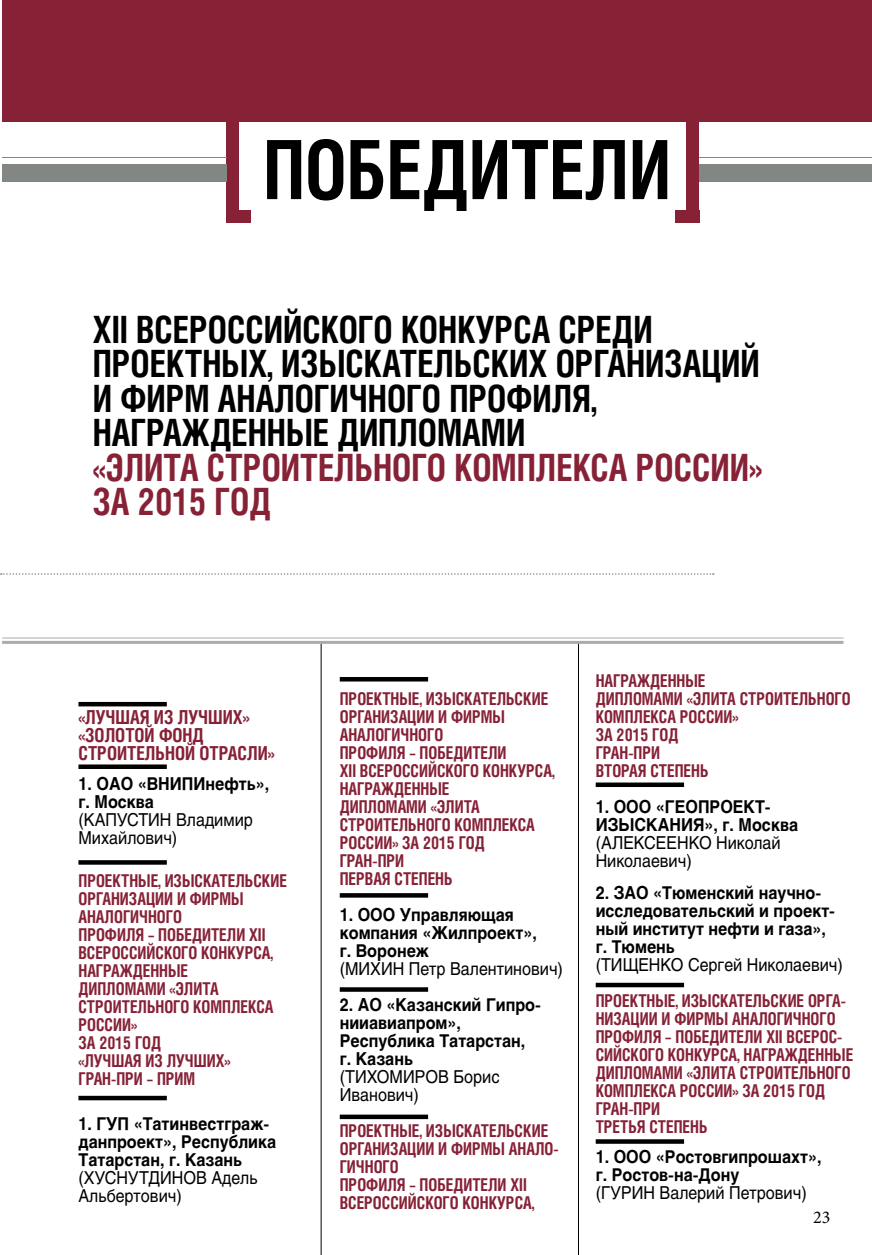
<style>
.page{position:relative;width:872px;height:1255px;background:#fff}
.page>*{position:absolute;margin:0;border:0;box-sizing:border-box;transform-origin:0 0}
.t1{font:700 81.75px "Helios Cond";color:#000;scale:.92 1}
.t2{font:700 37.65px/34.5px "Helios Cond";color:#000;scale:.92 1}
.t3{font:700 37.65px/34.5px "Helios Cond";color:#862136;scale:.92 1}
.t4{font:700 19.2px/18px "Helios Cond";color:#862136;scale:.93 1}
.t5{font:18px "Minion Pro";color:#000}
.t6{font:700 17.7px/18px "Helios Cond";color:#862136;scale:.91 1}
.t7{font:700 17.7px/18px "Helios C";color:#000;scale:.91 1}
.t8{font:17.7px/18px "Helios C";color:#000;scale:.91 1}
</style>
<div class="page">
<hr style="left:321px;top:643px;width:1px;height:611px;background:#000">
<hr style="left:578px;top:642px;width:1px;height:612px;background:#000">
<svg style="left:78px;top:860px;width:89px;height:4px"></svg>
<div style="left:78px;top:1095px;width:89px;height:5px;background:#000"></div>
<div style="left:2px;top:0;width:870px;height:121px;background:#862136"></div>
<div style="left:226px;top:90px;width:13px;height:126px;background:#862136"></div>
<div style="left:686px;top:90px;width:13px;height:126px;background:#862136"></div>
<div style="left:226px;top:210px;width:25px;height:13px;background:#862136"></div>
<div style="left:675px;top:210px;width:24px;height:13px;background:#862136"></div>
<div style="left:2px;top:164px;width:224px;height:18px;background:#838784"></div>
<div style="left:699px;top:164px;width:173px;height:18px;background:#838784"></div>
<hr style="left:2px;top:157px;width:224px;height:1px;background:#838784">
<hr style="left:699px;top:157px;width:173px;height:1px;background:#838784">
<hr style="left:2px;top:641px;width:841px;height:3px;background:#abaaac">
<hr style="left:2px;top:637px;width:841px;height:1px;background:#abaaac">
<svg style="left:1px;top:573px;width:713px;height:1px"></svg>
<hr style="left:340px;top:677px;width:88px;height:4px;background:#000">
<svg style="left:340px;top:893px;width:88px;height:4px"></svg>
<hr style="left:78px;top:702px;width:89px;height:4px;background:#000">
<div style="left:78px;top:764px;width:89px;height:5px;background:#000"></div>
<svg style="left:340px;top:987px;width:88px;height:4px"></svg>
<div style="left:340px;top:1114px;width:88px;height:5px;background:#000"></div>
<div style="left:595px;top:782px;width:89px;height:5px;background:#000"></div>
<div style="left:595px;top:982px;width:89px;height:5px;background:#000"></div>
<svg style="left:595px;top:1139px;width:89px;height:4px"></svg>
<h1 class="t1" style="left:263px;top:121px;width:444px">ПОБЕДИТЕЛИ</h1>
<h2 class="t2" style="left:93px;top:311px;width:726px">XII ВСЕРОССИЙСКОГО КОНКУРСА СРЕДИ<br>ПРОЕКТНЫХ, ИЗЫСКАТЕЛЬСКИХ ОРГАНИЗАЦИЙ<br>И ФИРМ АНАЛОГИЧНОГО ПРОФИЛЯ,<br>НАГРАЖДЕННЫЕ ДИПЛОМАМИ</h2>
<h2 class="t3" style="left:93px;top:449px;width:729px">«ЭЛИТА СТРОИТЕЛЬНОГО КОМПЛЕКСА РОССИИ»<br>ЗА 2015 ГОД</h2>
<p class="t4" style="left:78px;top:707px;width:212px">«ЛУЧШАЯ ИЗ ЛУЧШИХ» «ЗОЛОТОЙ ФОНД<br>СТРОИТЕЛЬНОЙ ОТРАСЛИ»</p>
<p class="t7" style="left:78px;top:774px;width:211px">1. ОАО «ВНИПИнефть», г. Москва</p>
<p class="t8" style="left:78px;top:810px;width:193px">(КАПУСТИН Владимир<br>Михайлович)</p>
<p class="t6" style="left:78px;top:871px;width:231px">ПРОЕКТНЫЕ, ИЗЫСКАТЕЛЬСКИЕ<br>ОРГАНИЗАЦИИ И ФИРМЫ<br>АНАЛОГИЧНОГО<br>ПРОФИЛЯ – ПОБЕДИТЕЛИ XII<br>ВСЕРОССИЙСКОГО КОНКУРСА,<br>НАГРАЖДЕННЫЕ<br>ДИПЛОМАМИ «ЭЛИТА<br>СТРОИТЕЛЬНОГО КОМПЛЕКСА<br>РОССИИ»<br>ЗА 2015 ГОД<br>«ЛУЧШАЯ ИЗ ЛУЧШИХ»<br>ГРАН-ПРИ – ПРИМ</p>
<p class="t7" style="left:78px;top:1114px;width:219px">1. ГУП «Татинвестграж&shy;данпроект», Республика<br>Татарстан, г. Казань</p>
<p class="t8" style="left:78px;top:1168px;width:198px">(ХУСНУТДИНОВ Адель<br>Альбертович)</p>
<p class="t6" style="left:340px;top:689px;width:238px">ПРОЕКТНЫЕ, ИЗЫСКАТЕЛЬСКИЕ<br>ОРГАНИЗАЦИИ И ФИРМЫ<br>АНАЛОГИЧНОГО<br>ПРОФИЛЯ – ПОБЕДИТЕЛИ<br>XII ВСЕРОССИЙСКОГО КОНКУРСА,<br>НАГРАЖДЕННЫЕ<br>ДИПЛОМАМИ «ЭЛИТА<br>СТРОИТЕЛЬНОГО КОМПЛЕКСА<br>РОССИИ» ЗА 2015 ГОД<br>ГРАН-ПРИ<br>ПЕРВАЯ СТЕПЕНЬ</p>
<p class="t7" style="left:340px;top:905px;width:218px">1. ООО Управляющая компания «Жилпроект», г. Воронеж</p>
<p class="t8" style="left:340px;top:959px;width:247px">(МИХИН Петр Валентинович)</p>
<p class="t7" style="left:340px;top:995px;width:222px">2. АО «Казанский Гипро&shy;нииавиапром»,<br>Республика Татарстан, г. Казань</p>
<p class="t8" style="left:340px;top:1067px;width:177px">(ТИХОМИРОВ Борис<br>Иванович)</p>
<p class="t6" style="left:340px;top:1121px;width:242px">ПРОЕКТНЫЕ, ИЗЫСКАТЕЛЬСКИЕ<br>ОРГАНИЗАЦИИ И ФИРМЫ АНАЛО-<br>ГИЧНОГО<br>ПРОФИЛЯ – ПОБЕДИТЕЛИ XII<br>ВСЕРОССИЙСКОГО КОНКУРСА,</p>
<p class="t6" style="left:595px;top:671px;width:282px">НАГРАЖДЕННЫЕ<br>ДИПЛОМАМИ «ЭЛИТА СТРОИТЕЛЬНОГО<br>КОМПЛЕКСА РОССИИ»<br>ЗА 2015 ГОД<br>ГРАН-ПРИ<br>ВТОРАЯ СТЕПЕНЬ</p>
<p class="t7" style="left:595px;top:798px;width:224px">1. ООО «ГЕОПРОЕКТ-<br>ИЗЫСКАНИЯ», г. Москва</p>
<p class="t8" style="left:595px;top:834px;width:205px">(АЛЕКСЕЕНКО Николай<br>Николаевич)</p>
<p class="t7" style="left:595px;top:883px;width:264px">2. ЗАО «Тюменский научно&shy;исследовательский и проект&shy;ный институт нефти и газа», г. Тюмень</p>
<p class="t8" style="left:595px;top:955px;width:273px">(ТИЩЕНКО Сергей Николаевич)</p>
<p class="t6" style="left:595px;top:991px;width:284px">ПРОЕКТНЫЕ, ИЗЫСКАТЕЛЬСКИЕ ОРГА-<br>НИЗАЦИИ И ФИРМЫ АНАЛОГИЧНОГО<br>ПРОФИЛЯ – ПОБЕДИТЕЛИ XII ВСЕРОС-<br>СИЙСКОГО КОНКУРСА, НАГРАЖДЕННЫЕ<br>ДИПЛОМАМИ «ЭЛИТА СТРОИТЕЛЬНОГО<br>КОМПЛЕКСА РОССИИ» ЗА 2015 ГОД<br>ГРАН-ПРИ<br>ТРЕТЬЯ СТЕПЕНЬ</p>
<p class="t7" style="left:595px;top:1147px;width:250px">1. ООО «Ростовгипрошахт», г. Ростов-на-Дону</p>
<p class="t8" style="left:595px;top:1183px;width:233px">(ГУРИН Валерий Петрович)</p>
<p class="t5" style="left:813px;top:1205px;width:19px">23</p>
</div>
